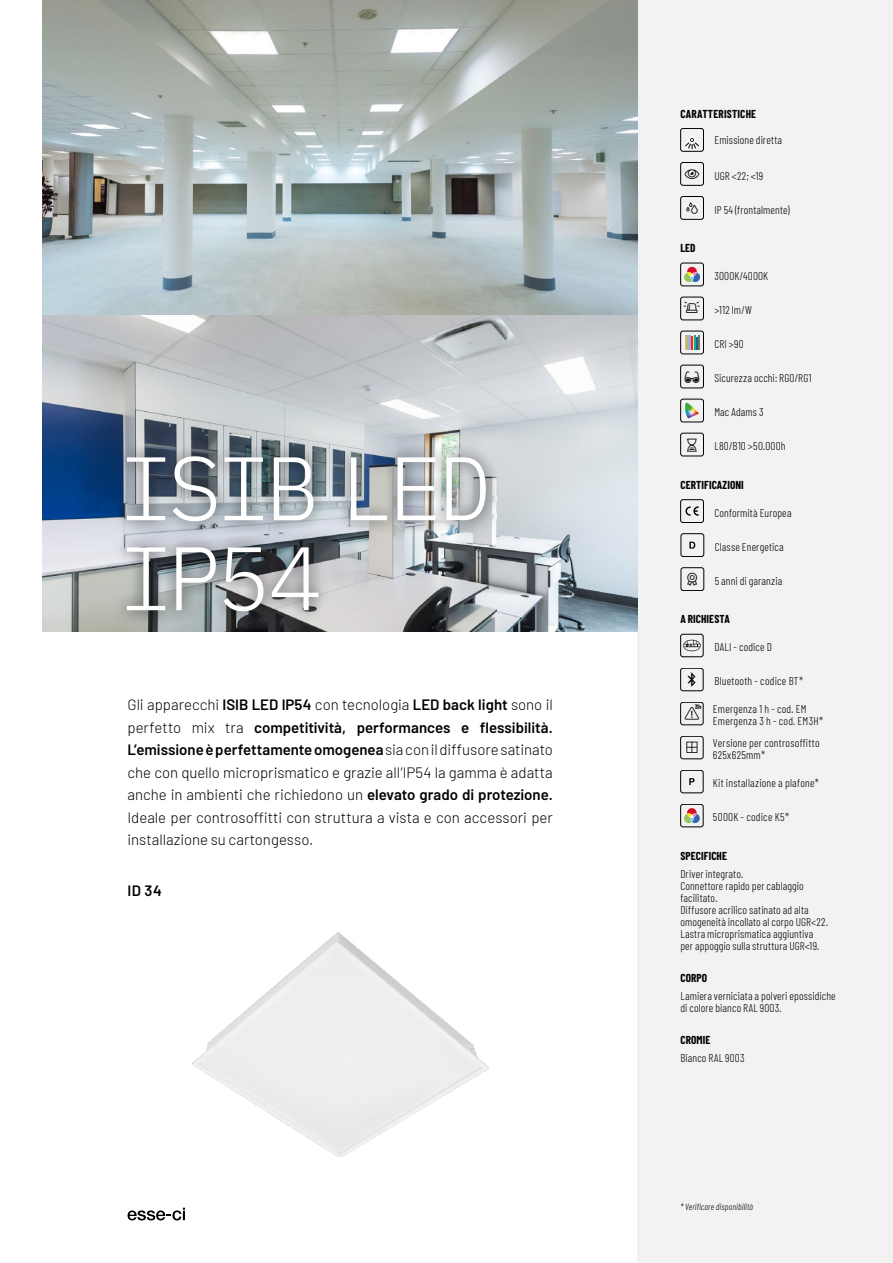
<style>
.page{position:relative;width:893px;height:1263px;background:#fff}
.page>*{position:absolute;margin:0;border:0;box-sizing:border-box;transform-origin:0 0}
.t1{font:300 90px/90px "IBM Plex Mono";letter-spacing:-.055em;color:#fff}
.t2{font:300 15px/22.5px "Barlow";color:#000;text-align:justify}
.t3{font:600 15px "Barlow";color:#000}
.t4{font:300 11.25px/12px "Barlow Condensed";letter-spacing:.015em;color:#000}
.t5{font:700 11.25px "Barlow Condensed";letter-spacing:.01em;color:#000}
.t6{font:italic 300 9px "Barlow Condensed";letter-spacing:.01em;color:#000}
.t7{font:700 6.3px "Barlow";color:#000}
.s1{font-weight:600}
</style>
<div class="page">
<div style="left:638px;top:0;width:255px;height:1263px;background:#f2f2f2"></div>
<img style="left:43px;top:0;width:595px;height:631px">
<img style="left:192px;top:931px;width:297px;height:226px">
<div style="left:114px;top:442px;width:386px;height:183px;background:#000;opacity:.65"></div>
<div style="left:680px;top:499px;width:24px;height:24px;border:1px solid #000;border-radius:2px"></div>
<svg style="left:685px;top:506px;width:14px;height:10px"></svg>
<div style="left:681px;top:533px;width:23px;height:24px;border:1px solid #000;border-radius:2px"></div>
<svg style="left:689px;top:542px;width:6px;height:7px"></svg>
<div style="left:681px;top:567px;width:23px;height:24px;border:1px solid #000;border-radius:2px"></div>
<div style="left:680px;top:196px;width:24px;height:24px;border:1px solid #000;border-radius:2px"></div>
<div style="left:680px;top:162px;width:24px;height:24px;border:1px solid #000;border-radius:2px"></div>
<div style="left:688px;top:136px;width:8px;height:8px;background:#fff;border-radius:50%"></div>
<div style="left:680px;top:128px;width:24px;height:24px;border:1px solid #000;border-radius:2px"></div>
<svg style="left:685px;top:138px;width:14px;height:11px"></svg>
<div style="left:680px;top:297px;width:24px;height:23px;border:1px solid #000;border-radius:2px"></div>
<div style="left:680px;top:433px;width:24px;height:23px;border:1px solid #000;border-radius:2px"></div>
<div style="left:680px;top:399px;width:24px;height:23px;border:1px solid #000;border-radius:2px"></div>
<svg style="left:685px;top:403px;width:14px;height:15px"></svg>
<div style="left:680px;top:331px;width:24px;height:23px;border:1px solid #000;border-radius:2px"></div>
<svg style="left:685px;top:335px;width:14px;height:15px"></svg>
<div style="left:680px;top:263px;width:24px;height:23px;border:1px solid #000;border-radius:2px"></div>
<svg style="left:684px;top:267px;width:16px;height:15px"></svg>
<div style="left:680px;top:365px;width:24px;height:23px;border:1px solid #000;border-radius:2px"></div>
<div style="left:680px;top:634px;width:23px;height:23px;border:1px solid #000;border-radius:2px"></div>
<svg style="left:683px;top:640px;width:18px;height:11px"></svg>
<div style="left:680px;top:702px;width:23px;height:23px;border:1px solid #000;border-radius:2px"></div>
<div style="left:680px;top:736px;width:23px;height:23px;border:1px solid #000;border-radius:2px"></div>
<div style="left:680px;top:770px;width:23px;height:23px;border:1px solid #000;border-radius:2px"></div>
<svg style="left:689px;top:778px;width:5px;height:7px"></svg>
<div style="left:680px;top:804px;width:23px;height:23px;border:1px solid #000;border-radius:2px"></div>
<svg style="left:684px;top:808px;width:16px;height:15px"></svg>
<div style="left:680px;top:668px;width:23px;height:23px;border:1px solid #000;border-radius:2px"></div>
<svg style="left:128px;top:1208px;width:57px;height:12px"></svg>
<h1 class="t1" style="left:119px;top:437px;width:374px">ISIB LED<br>IP54</h1>
<p class="t2" style="left:128px;top:692px;width:427px">Gli apparecchi <span class="s1">ISIB LED IP54</span> con tecnologia <span class="s1">LED back light</span> sono il perfetto mix tra <span class="s1">competitività, performances e flessibilità.<br>L’emissione è perfettamente omogenea</span> sia con il diffusore satinato che con quello microprismatico e grazie all’IP54 la gamma è adatta anche in ambienti che richiedono un <span class="s1">elevato grado di protezione.<br></span>Ideale per controsoffitti con struttura a vista e con accessori per installazione su cartongesso.</p>
<h2 class="t3" style="left:128px;top:880px;width:36px">ID 34</h2>
<p class="t5" style="left:680px;top:106px;width:77px">CARATTERISTICHE</p>
<p class="t4" style="left:714px;top:133px;width:69px">Emissione diretta</p>
<p class="t4" style="left:714px;top:169px;width:50px">UGR &lt;22; &lt;19</p>
<p class="t5" style="left:680px;top:240px;width:17px">LED</p>
<p class="t4" style="left:714px;top:203px;width:77px">IP 54 (frontalmente)</p>
<p class="t4" style="left:714px;top:269px;width:55px">3000K/4000K</p>
<p class="t4" style="left:714px;top:303px;width:39px">&gt;112 lm/W</p>
<p class="t4" style="left:714px;top:337px;width:31px">CRI &gt;90</p>
<p class="t4" style="left:714px;top:371px;width:99px">Sicurezza occhi: RG0/RG1</p>
<p class="t4" style="left:714px;top:405px;width:51px">Mac Adams 3</p>
<p class="t4" style="left:714px;top:439px;width:73px">L80/B10 &gt;50.000h</p>
<p class="t5" style="left:680px;top:477px;width:65px">CERTIFICAZIONI</p>
<p class="t4" style="left:714px;top:506px;width:79px">Conformità Europea</p>
<p class="t4" style="left:715px;top:540px;width:70px">Classe Energetica</p>
<p class="t4" style="left:715px;top:574px;width:69px">5 anni di garanzia</p>
<p class="t5" style="left:680px;top:611px;width:51px">A RICHIESTA</p>
<p class="t4" style="left:714px;top:640px;width:59px">DALI - codice D</p>
<p class="t7" style="left:695px;top:702px;width:8px">3h</p>
<p class="t4" style="left:714px;top:674px;width:90px">Bluetooth - codice BT*</p>
<p class="t4" style="left:713px;top:702px;width:112px">Emergenza 1 h - cod. EM<br>Emergenza 3 h - cod. EM3H*</p>
<p class="t4" style="left:713px;top:736px;width:108px">Versione per controsoffitto<br>625x625mm*</p>
<p class="t4" style="left:713px;top:776px;width:108px">Kit installazione a plafone*</p>
<p class="t4" style="left:713px;top:810px;width:78px">5000K - codice K5*</p>
<p class="t5" style="left:680px;top:848px;width:48px">SPECIFICHE</p>
<p class="t4" style="left:680px;top:867px;width:149px">Driver integrato.<br>Connettore rapido per cablaggio facilitato.<br>Diffusore acrilico satinato ad alta omogeneità incollato al corpo UGR&lt;22.<br>Lastra microprismatica aggiuntiva per appoggio sulla struttura UGR&lt;19.</p>
<p class="t5" style="left:680px;top:970px;width:28px">CORPO</p>
<p class="t4" style="left:680px;top:989px;width:157px">Lamiera verniciata a polveri epossidiche di colore bianco RAL 9003.</p>
<p class="t5" style="left:680px;top:1032px;width:31px">CROMIE</p>
<p class="t4" style="left:680px;top:1051px;width:66px">Bianco RAL 9003</p>
<p class="t6" style="left:680px;top:1200px;width:74px">* Verificare disponibilità</p>
</div>
